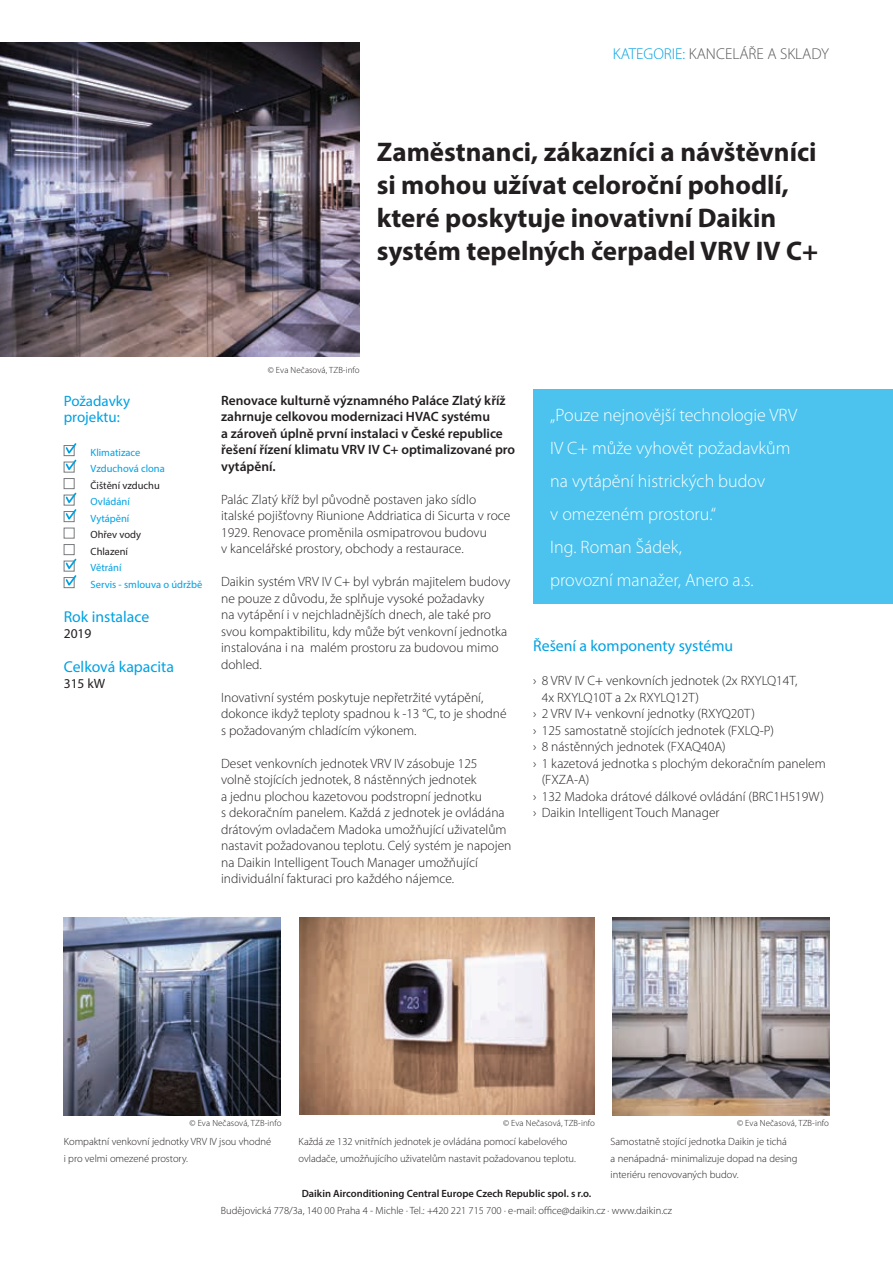
<style>
.page{position:relative;width:893px;height:1263px;background:#fff}
.page>*{position:absolute;margin:0;border:0;box-sizing:border-box;transform-origin:0 0}
.t1{font:700 27px/33px "Myriad Pro";color:#231f20}
.t2{font:300 18px/33px "Myriad Pro";color:#fff}
.t3{font:15.75px "Myriad Pro";color:#00a1e3}
.t4{font:300 15.75px "Myriad Pro";color:#57585a}
.t5{font:15px/16.5px "Myriad Pro";color:#00a1e3}
.t6{font:300 13.5px/16.5px "Myriad Pro";color:#231f20}
.t7{font:600 13.5px/16.5px "Myriad Pro";color:#231f20}
.t8{font:13.5px "Myriad Pro";color:#231f20}
.t9{font:300 10.5px/16.5px "Myriad Pro";color:#231f20}
.t10{font:10.5px "Myriad Pro";color:#00a1e3}
.t11{font:600 10.5px "Myriad Pro";color:#231f20}
.t12{font:10.5px "Myriad Pro";color:#231f20}
.t13{font:300 9px "Myriad Pro";letter-spacing:.01em;color:#231f20}
.s1{color:#00a1e3}
</style>
<div class="page">
<img style="left:299px;top:917px;width:295px;height:197px">
<img style="left:612px;top:917px;width:217px;height:198px">
<img style="left:63px;top:917px;width:217px;height:198px">
<img style="left:0;top:43px;width:360px;height:313px">
<svg style="left:64px;top:443px;width:13px;height:29px"></svg>
<div style="left:64px;top:478px;width:10px;height:11px;border:1px solid #787a7d"></div>
<svg style="left:64px;top:492px;width:13px;height:30px"></svg>
<div style="left:64px;top:528px;width:10px;height:10px;border:1px solid #787a7d"></div>
<div style="left:64px;top:544px;width:10px;height:11px;border:1px solid #787a7d"></div>
<svg style="left:64px;top:558px;width:13px;height:30px"></svg>
<div style="left:533px;top:389px;width:360px;height:214px;background:#4bc3ee"></div>
<p class="t4" style="left:613px;top:44px;width:218px"><span class="s1">KATEGORIE:</span> KANCELÁŘE A SKLADY</p>
<p class="t1" style="left:377px;top:134px;width:443px">Zaměstnanci, zákazníci a návštěvníci si mohou užívat celoroční pohodlí, které poskytuje inovativní Daikin systém tepelných čerpadel VRV IV C+</p>
<p class="t5" style="left:64px;top:392px;width:68px">Požadavky projektu:</p>
<p class="t10" style="left:91px;top:446px;width:51px">Klimatizace</p>
<p class="t10" style="left:91px;top:462px;width:76px">Vzduchová clona</p>
<p class="t12" style="left:91px;top:479px;width:71px">Čištění vzduchu</p>
<p class="t10" style="left:91px;top:495px;width:41px">Ovládání</p>
<p class="t10" style="left:91px;top:512px;width:40px">Vytápění</p>
<p class="t12" style="left:91px;top:528px;width:52px">Ohřev vody</p>
<p class="t12" style="left:91px;top:545px;width:39px">Chlazení</p>
<p class="t10" style="left:91px;top:561px;width:32px">Větrání</p>
<p class="t10" style="left:91px;top:578px;width:113px">Servis - smlouva o údržbě</p>
<p class="t3" style="left:64px;top:607px;width:87px">Rok instalace</p>
<p class="t8" style="left:64px;top:625px;width:29px">2019</p>
<p class="t3" style="left:64px;top:657px;width:112px">Celková kapacita</p>
<p class="t8" style="left:64px;top:676px;width:43px">315 kW</p>
<p class="t13" style="left:268px;top:365px;width:94px">© Eva Nečasová, TZB-info</p>
<p class="t7" style="left:221px;top:391px;width:296px">Renovace kulturně významného Paláce Zlatý kříž zahrnuje celkovou modernizaci HVAC systému<br>a zároveň úplně první instalaci v České republice řešení řízení klimatu VRV IV C+ optimalizované pro vytápění.</p>
<p class="t6" style="left:221px;top:491px;width:291px">Palác Zlatý kříž byl původně postaven jako sídlo italské pojišťovny Riunione Addriatica di Sicurta v roce 1929. Renovace proměnila osmipatrovou budovu<br>v kancelářské prostory, obchody a restaurace.</p>
<p class="t6" style="left:221px;top:573px;width:291px">Daikin systém VRV IV C+ byl vybrán majitelem budovy ne pouze z důvodu, že splňuje vysoké požadavky<br>na vytápění i v nejchladnějších dnech, ale také pro svou kompaktibilitu, kdy může být venkovní jednotka instalována i na malém prostoru za budovou mimo dohled.</p>
<p class="t6" style="left:221px;top:689px;width:287px">Inovativní systém poskytuje nepřetržité vytápění, dokonce ikdyž teploty spadnou k -13 °C, to je shodné s požadovaným chladícím výkonem.</p>
<p class="t6" style="left:221px;top:755px;width:292px">Deset venkovních jednotek VRV IV zásobuje 125<br>volně stojících jednotek, 8 nástěnných jednotek<br>a jednu plochou kazetovou podstropní jednotku<br>s dekoračním panelem. Každá z jednotek je ovládána drátovým ovladačem Madoka umožňující uživatelům nastavit požadovanou teplotu. Celý systém je napojen na Daikin Intelligent Touch Manager umožňující individuální fakturaci pro každého nájemce.</p>
<p class="t2" style="left:550px;top:398px;width:248px">„Pouze nejnovější technologie VRV<br>IV C+ může vyhovět požadavkům na vytápění histrických budov<br>v omezeném prostoru.“</p>
<p class="t2" style="left:550px;top:530px;width:133px">Ing. Roman Šádek,</p>
<p class="t2" style="left:550px;top:563px;width:205px">provozní manažer, Anero a.s.</p>
<p class="t3" style="left:533px;top:636px;width:202px">Řešení a komponenty systému</p>
<p class="t6" style="left:542px;top:672px;width:257px;text-indent:-9px">› 8 VRV IV C+ venkovních jednotek (2x RXYLQ14T,<br>4x RXYLQ10T a 2x RXYLQ12T)</p>
<p class="t6" style="left:533px;top:705px;width:223px">› 2 VRV IV+ venkovní jednotky (RXYQ20T)</p>
<p class="t6" style="left:533px;top:722px;width:242px">› 125 samostatně stojících jednotek (FXLQ-P)</p>
<p class="t6" style="left:533px;top:738px;width:194px">› 8 nástěnných jednotek (FXAQ40A)</p>
<p class="t6" style="left:542px;top:755px;width:286px;text-indent:-9px">› 1 kazetová jednotka s plochým dekoračním panelem (FXZA-A)</p>
<p class="t6" style="left:533px;top:788px;width:292px">› 132 Madoka drátové dálkové ovládání (BRC1H519W)</p>
<p class="t6" style="left:533px;top:804px;width:188px">› Daikin Intelligent Touch Manager</p>
<p class="t13" style="left:189px;top:1118px;width:94px">© Eva Nečasová, TZB-info</p>
<p class="t13" style="left:503px;top:1118px;width:94px">© Eva Nečasová, TZB-info</p>
<p class="t13" style="left:737px;top:1118px;width:94px">© Eva Nečasová, TZB-info</p>
<p class="t9" style="left:64px;top:1133px;width:209px">Kompaktní venkovní jednotky VRV IV jsou vhodné i pro velmi omezené prostory.</p>
<p class="t9" style="left:611px;top:1133px;width:188px">Samostatně stojící jednotka Daikin je tichá<br>a nenápadná- minimalizuje dopad na desing interiéru renovovaných budov.</p>
<p class="t9" style="left:298px;top:1133px;width:279px">Každá ze 132 vnitřních jednotek je ovládána pomocí kabelového ovladače, umožňujícího uživatelům nastavit požadovanou teplotu.</p>
<p class="t11" style="left:302px;top:1187px;width:291px">Daikin Airconditioning Central Europe Czech Republic spol. s r.o.</p>
<p class="t9" style="left:221px;top:1202px;width:453px">Budějovická 778/3a, 140 00 Praha 4 - Michle · Tel.: +420 221 715 700 · e-mail: office@daikin.cz · www.daikin.cz</p>
</div>
